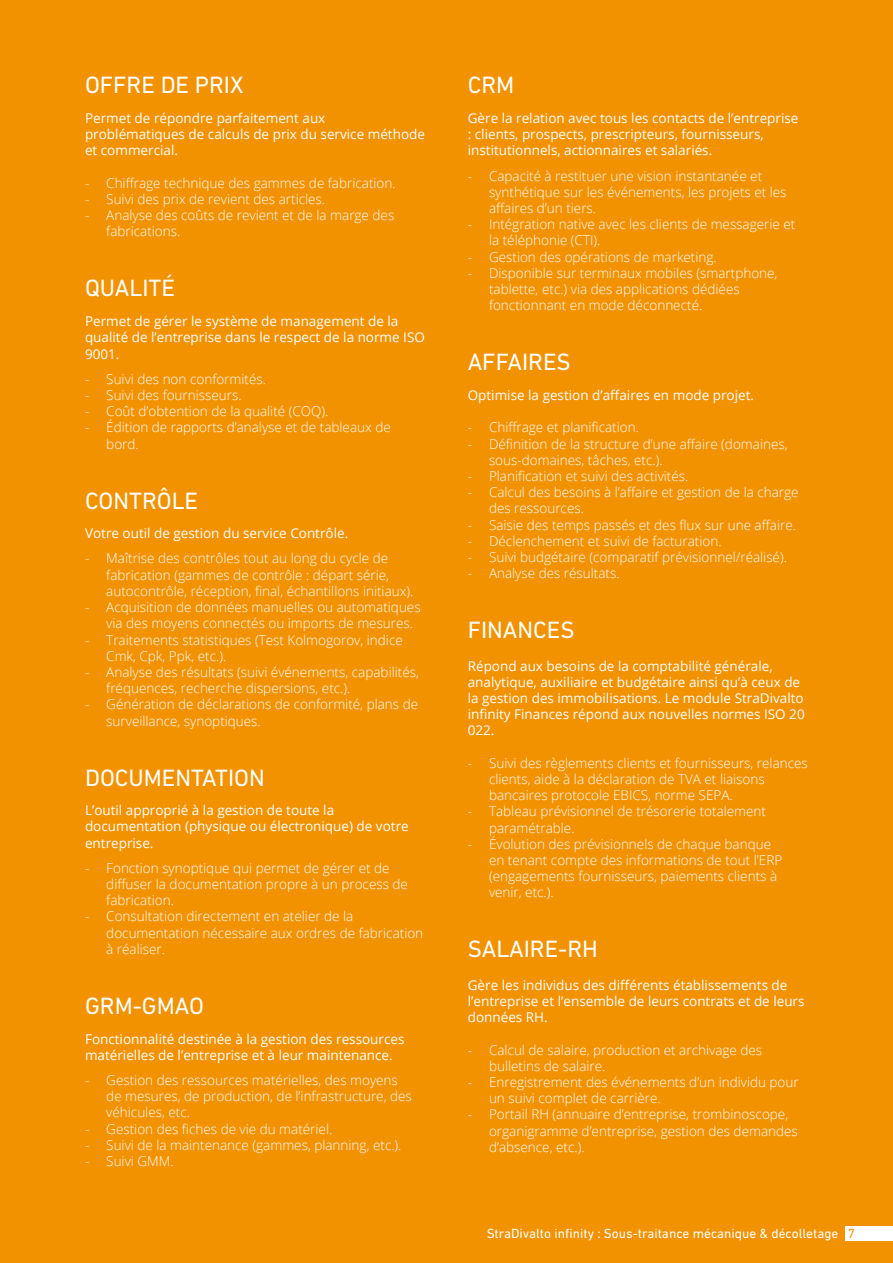
<style>
.page{position:relative;width:893px;height:1263px;background:#f39200}
.page>*{position:absolute;margin:0;border:0;box-sizing:border-box;transform-origin:0 0}
.t1{font:24px "DIN Next LT Pro";color:#fff}
.t2{font:300 13.5px/16.2px "Open Sans";color:#fff}
.t3{font:13.5px/16.2px "Open Sans";color:#fff}
.t4{font:13.5px "DIN Next LT Pro";color:#fff}
.s1{color:#f39200}
</style>
<div class="page">
<div style="left:846px;top:1226px;width:47px;height:15px;background:#fff"></div>
<h1 class="t1" style="left:85px;top:71px;width:160px">OFFRE DE PRIX</h1>
<p class="t3" style="left:85px;top:110px;width:341px">Permet de répondre parfaitement aux problématiques de calculs de prix du service méthode et commercial.</p>
<p class="t2" style="left:85px;top:174px;width:312px">- Chiffrage technique des gammes de fabrication.</p>
<p class="t2" style="left:85px;top:191px;width:242px">- Suivi des prix de revient des articles.</p>
<p class="t2" style="left:106px;top:207px;width:289px;text-indent:-21px">- Analyse des coûts de revient et de la marge des fabrications.</p>
<h1 class="t1" style="left:85px;top:274px;width:91px">QUALITÉ</h1>
<p class="t3" style="left:85px;top:313px;width:341px">Permet de gérer le système de management de la qualité de l’entreprise dans le respect de la norme ISO<br>9001.</p>
<p class="t2" style="left:85px;top:370px;width:182px">- Suivi des non conformités.</p>
<p class="t2" style="left:85px;top:387px;width:158px">- Suivi des fournisseurs.</p>
<p class="t2" style="left:85px;top:403px;width:245px">- Coût d’obtention de la qualité (COQ).</p>
<p class="t2" style="left:106px;top:419px;width:286px;text-indent:-21px">- Édition de rapports d’analyse et de tableaux de bord.</p>
<h1 class="t1" style="left:85px;top:487px;width:115px">CONTRÔLE</h1>
<p class="t3" style="left:85px;top:525px;width:265px">Votre outil de gestion du service Contrôle.</p>
<p class="t2" style="left:106px;top:550px;width:309px;text-indent:-21px">- Maîtrise des contrôles tout au long du cycle de fabrication (gammes de contrôle : départ série, autocontrôle, réception, final, échantillons initiaux).</p>
<p class="t2" style="left:106px;top:599px;width:316px;text-indent:-21px">- Acquisition de données manuelles ou automatiques via des moyens connectés ou imports de mesures.</p>
<p class="t2" style="left:106px;top:631px;width:298px;text-indent:-21px">- Traitements statistiques (Test Kolmogorov, indice<br>Cmk, Cpk, Ppk, etc.).</p>
<p class="t2" style="left:106px;top:663px;width:314px;text-indent:-21px">- Analyse des résultats (suivi événements, capabilités, fréquences, recherche dispersions, etc.).</p>
<p class="t2" style="left:106px;top:696px;width:313px;text-indent:-21px">- Génération de déclarations de conformité, plans de surveillance, synoptiques.</p>
<h1 class="t1" style="left:85px;top:763px;width:181px">DOCUMENTATION</h1>
<p class="t3" style="left:85px;top:802px;width:325px">L’outil approprié à la gestion de toute la documentation (physique ou électronique) de votre entreprise.</p>
<p class="t2" style="left:106px;top:859px;width:303px;text-indent:-21px">- Fonction synoptique qui permet de gérer et de diffuser la documentation propre à un process de fabrication.</p>
<p class="t2" style="left:106px;top:908px;width:318px;text-indent:-21px">- Consultation directement en atelier de la documentation nécessaire aux ordres de fabrication à réaliser.</p>
<h1 class="t1" style="left:85px;top:992px;width:120px">GRM-GMAO</h1>
<p class="t3" style="left:85px;top:1030px;width:321px">Fonctionnalité destinée à la gestion des ressources matérielles de l’entreprise et à leur maintenance.</p>
<p class="t2" style="left:106px;top:1071px;width:307px;text-indent:-21px">- Gestion des ressources matérielles, des moyens de mesures, de production, de l’infrastructure, des véhicules, etc.</p>
<p class="t2" style="left:85px;top:1120px;width:249px">- Gestion des fiches de vie du matériel.</p>
<p class="t2" style="left:85px;top:1136px;width:318px">- Suivi de la maintenance (gammes, planning, etc.).</p>
<p class="t2" style="left:85px;top:1152px;width:90px">- Suivi GMM.</p>
<h1 class="t1" style="left:468px;top:71px;width:48px">CRM</h1>
<p class="t3" style="left:468px;top:110px;width:332px">Gère la relation avec tous les contacts de l’entreprise : clients, prospects, prescripteurs, fournisseurs, institutionnels, actionnaires et salariés.</p>
<p class="t2" style="left:489px;top:167px;width:299px;text-indent:-21px">- Capacité à restituer une vision instantanée et synthétique sur les événements, les projets et les affaires d’un tiers.</p>
<p class="t2" style="left:489px;top:216px;width:308px;text-indent:-21px">- Intégration native avec les clients de messagerie et la téléphonie (CTI).</p>
<p class="t2" style="left:468px;top:248px;width:250px">- Gestion des opérations de marketing.</p>
<p class="t2" style="left:489px;top:264px;width:290px;text-indent:-21px">- Disponible sur terminaux mobiles (smartphone, tablette, etc.) via des applications dédiées fonctionnant en mode déconnecté.</p>
<h1 class="t1" style="left:468px;top:348px;width:105px">AFFAIRES</h1>
<p class="t3" style="left:468px;top:387px;width:288px">Optimise la gestion d’affaires en mode projet.</p>
<p class="t2" style="left:468px;top:419px;width:173px">- Chiffrage et planification.</p>
<p class="t2" style="left:489px;top:435px;width:300px;text-indent:-21px">- Définition de la structure d’une affaire (domaines, sous-domaines, tâches, etc.).</p>
<p class="t2" style="left:468px;top:468px;width:222px">- Planification et suivi des activités.</p>
<p class="t2" style="left:489px;top:484px;width:311px;text-indent:-21px">- Calcul des besoins à l’affaire et gestion de la charge des ressources.</p>
<p class="t2" style="left:468px;top:516px;width:330px">- Saisie des temps passés et des flux sur une affaire.</p>
<p class="t2" style="left:468px;top:532px;width:255px">- Déclenchement et suivi de facturation.</p>
<p class="t2" style="left:468px;top:549px;width:321px">- Suivi budgétaire (comparatif prévisionnel/réalisé).</p>
<p class="t2" style="left:468px;top:565px;width:153px">- Analyse des résultats.</p>
<h1 class="t1" style="left:468px;top:616px;width:108px">FINANCES</h1>
<p class="t3" style="left:468px;top:657px;width:338px">Répond aux besoins de la comptabilité générale, analytique, auxiliaire et budgétaire ainsi qu’à ceux de la gestion des immobilisations. Le module StraDivalto infinity Finances répond aux nouvelles normes ISO 20<br>022.</p>
<p class="t2" style="left:489px;top:754px;width:320px;text-indent:-21px">- Suivi des règlements clients et fournisseurs, relances clients, aide à la déclaration de TVA et liaisons bancaires protocole EBICS, norme SEPA.</p>
<p class="t2" style="left:489px;top:803px;width:279px;text-indent:-21px">- Tableau prévisionnel de trésorerie totalement paramétrable.</p>
<p class="t2" style="left:489px;top:835px;width:295px;text-indent:-21px">- Évolution des prévisionnels de chaque banque en tenant compte des informations de tout l’ERP (engagements fournisseurs, paiements clients à venir, etc.).</p>
<h1 class="t1" style="left:468px;top:935px;width:132px">SALAIRE-RH</h1>
<p class="t3" style="left:468px;top:976px;width:338px">Gère les individus des différents établissements de l’entreprise et l’ensemble de leurs contrats et de leurs données RH.</p>
<p class="t2" style="left:489px;top:1041px;width:275px;text-indent:-21px">- Calcul de salaire, production et archivage des bulletins de salaire.</p>
<p class="t2" style="left:489px;top:1074px;width:311px;text-indent:-21px">- Enregistrement des événements d’un individu pour un suivi complet de carrière.</p>
<p class="t2" style="left:489px;top:1106px;width:310px;text-indent:-21px">- Portail RH (annuaire d’entreprise, trombinoscope, organigramme d’entreprise, gestion des demandes d’absence, etc.).</p>
<p class="t4" style="left:487px;top:1226px;width:370px">StraDivalto infinity : Sous-traitance mécanique &amp; décolletage <span class="s1">7</span></p>
</div>
